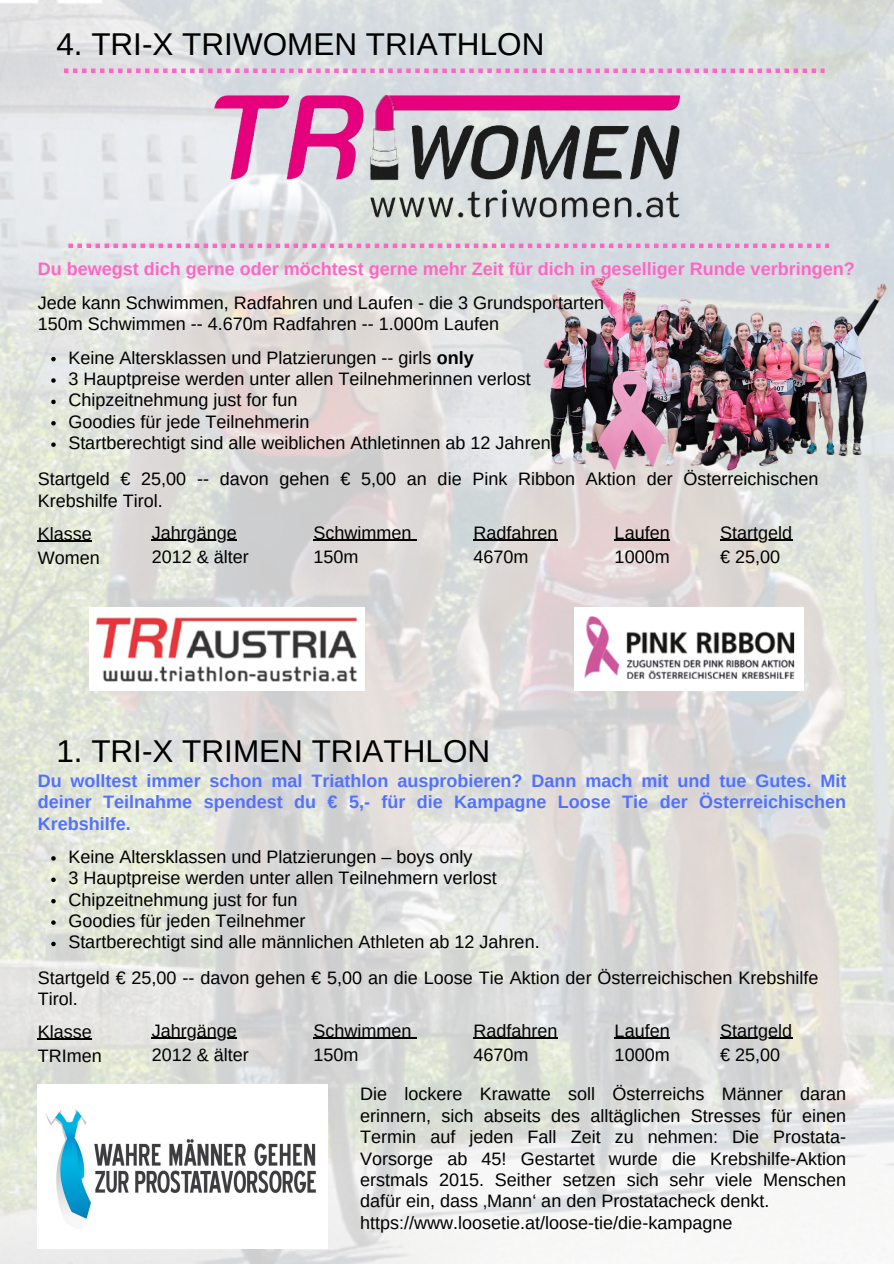
<style>
.page{position:relative;width:894px;height:1264px;background:#fff}
.page>*{position:absolute;margin:0;border:0;box-sizing:border-box;transform-origin:0 0}
.t1{font:31.5px "Arimo";color:#000}
.t2{font:18px/21.3px "Arimo";color:#000}
.t3{font:700 18px/21.3px "Arimo";color:#5271ff;text-align:justify}
.t4{font:700 18px "Arimo";color:#ff66c4}
.s1{font-weight:700}
</style>
<div class="page">
<img style="left:0;top:0;width:893px;height:1263px">
<svg style="left:64px;top:68px;width:760px;height:5px"></svg>
<svg style="left:68px;top:243px;width:760px;height:5px;background:#eba6d3"></svg>
<img style="left:178px;top:68px;width:537px;height:179px">
<img style="left:531px;top:270px;width:362px;height:211px">
<img style="left:89px;top:607px;width:275px;height:83px">
<img style="left:574px;top:607px;width:229px;height:83px">
<img style="left:38px;top:1084px;width:289px;height:163px">
<svg style="left:51px;top:357px;width:5px;height:4px"></svg>
<svg style="left:51px;top:378px;width:5px;height:5px"></svg>
<svg style="left:51px;top:399px;width:5px;height:5px"></svg>
<svg style="left:51px;top:421px;width:5px;height:4px"></svg>
<svg style="left:51px;top:442px;width:5px;height:5px"></svg>
<hr style="left:38px;top:540px;width:54px;height:2px;background:#000">
<hr style="left:152px;top:539px;width:85px;height:2px;background:#000">
<hr style="left:313px;top:539px;width:98px;height:2px;background:#000">
<hr style="left:614px;top:539px;width:55px;height:2px;background:#000">
<hr style="left:720px;top:539px;width:72px;height:2px;background:#000">
<hr style="left:473px;top:539px;width:84px;height:2px;background:#000">
<svg style="left:51px;top:856px;width:5px;height:4px"></svg>
<svg style="left:51px;top:877px;width:5px;height:5px"></svg>
<svg style="left:51px;top:898px;width:5px;height:5px"></svg>
<svg style="left:51px;top:920px;width:5px;height:4px"></svg>
<svg style="left:51px;top:941px;width:5px;height:5px"></svg>
<hr style="left:38px;top:1038px;width:54px;height:1px;background:#000">
<hr style="left:152px;top:1037px;width:85px;height:1px;background:#000">
<hr style="left:313px;top:1037px;width:98px;height:1px;background:#000">
<hr style="left:614px;top:1037px;width:55px;height:1px;background:#000">
<hr style="left:720px;top:1037px;width:72px;height:1px;background:#000">
<hr style="left:473px;top:1037px;width:84px;height:1px;background:#000">
<p class="t1" style="left:56px;top:27px;width:489px">4. TRI-X TRIWOMEN TRIATHLON</p>
<p class="t4" style="left:38px;top:259px;width:818px">Du bewegst dich gerne oder möchtest gerne mehr Zeit für dich in geselliger Runde verbringen?</p>
<p class="t2" style="left:38px;top:292px;width:567px">Jede kann Schwimmen, Radfahren und Laufen - die 3 Grundsportarten</p>
<p class="t2" style="left:38px;top:313px;width:462px">150m Schwimmen -- 4.670m Radfahren -- 1.000m Laufen</p>
<p class="t2" style="left:68px;top:347px;width:407px">Keine Altersklassen und Platzierungen -- girls <span class="s1">only</span></p>
<p class="t2" style="left:68px;top:368px;width:464px">3 Hauptpreise werden unter allen Teilnehmerinnen verlost</p>
<p class="t2" style="left:68px;top:389px;width:230px">Chipzeitnehmung just for fun</p>
<p class="t2" style="left:68px;top:411px;width:242px">Goodies für jede Teilnehmerin</p>
<p class="t2" style="left:68px;top:432px;width:483px">Startberechtigt sind alle weiblichen Athletinnen ab 12 Jahren</p>
<h1 class="t2" style="left:38px;top:468px;width:782px">Startgeld € 25,00 -- davon gehen € 5,00 an die Pink Ribbon Aktion der Österreichischen<br>Krebshilfe Tirol.</h1>
<p class="t2" style="left:38px;top:522px;width:55px">Klasse</p>
<p class="t2" style="left:38px;top:547px;width:63px">Women</p>
<p class="t2" style="left:152px;top:521px;width:87px">Jahrgänge</p>
<p class="t2" style="left:152px;top:546px;width:98px">2012 &amp; älter</p>
<p class="t2" style="left:313px;top:521px;width:99px">Schwimmen</p>
<p class="t2" style="left:313px;top:546px;width:47px">150m</p>
<p class="t2" style="left:473px;top:521px;width:86px">Radfahren</p>
<p class="t2" style="left:473px;top:546px;width:57px">4670m</p>
<p class="t2" style="left:614px;top:521px;width:57px">Laufen</p>
<p class="t2" style="left:614px;top:546px;width:57px">1000m</p>
<p class="t2" style="left:720px;top:521px;width:73px">Startgeld</p>
<p class="t2" style="left:720px;top:546px;width:62px">€ 25,00</p>
<h2 class="t1" style="left:56px;top:734px;width:435px">1. TRI-X TRIMEN TRIATHLON</h2>
<p class="t3" style="left:38px;top:769px;width:809px">Du wolltest immer schon mal Triathlon ausprobieren? Dann mach mit und tue Gutes. Mit deiner Teilnahme spendest du € 5,- für die Kampagne Loose Tie der Österreichischen Krebshilfe.</p>
<p class="t2" style="left:68px;top:846px;width:405px">Keine Altersklassen und Platzierungen – boys only</p>
<p class="t2" style="left:68px;top:867px;width:429px">3 Hauptpreise werden unter allen Teilnehmern verlost</p>
<p class="t2" style="left:68px;top:888px;width:230px">Chipzeitnehmung just for fun</p>
<p class="t2" style="left:68px;top:910px;width:238px">Goodies für jeden Teilnehmer</p>
<p class="t2" style="left:68px;top:931px;width:472px">Startberechtigt sind alle männlichen Athleten ab 12 Jahren.</p>
<p class="t2" style="left:38px;top:966px;width:782px">Startgeld € 25,00 -- davon gehen € 5,00 an die Loose Tie Aktion der Österreichischen Krebshilfe<br>Tirol.</p>
<p class="t2" style="left:38px;top:1020px;width:55px">Klasse</p>
<p class="t2" style="left:38px;top:1045px;width:65px">TRImen</p>
<p class="t2" style="left:152px;top:1019px;width:87px">Jahrgänge</p>
<p class="t2" style="left:152px;top:1044px;width:98px">2012 &amp; älter</p>
<p class="t2" style="left:313px;top:1019px;width:99px">Schwimmen</p>
<p class="t2" style="left:313px;top:1044px;width:47px">150m</p>
<p class="t2" style="left:473px;top:1019px;width:86px">Radfahren</p>
<p class="t2" style="left:473px;top:1044px;width:57px">4670m</p>
<p class="t2" style="left:614px;top:1019px;width:57px">Laufen</p>
<p class="t2" style="left:614px;top:1044px;width:57px">1000m</p>
<p class="t2" style="left:720px;top:1019px;width:73px">Startgeld</p>
<p class="t2" style="left:720px;top:1044px;width:62px">€ 25,00</p>
<p class="t2" style="left:360px;top:1083px;width:487px;text-align:justify">Die lockere Krawatte soll Österreichs Männer daran erinnern, sich abseits des alltäglichen Stresses für einen Termin auf jeden Fall Zeit zu nehmen: Die Prostata-Vorsorge ab 45! Gestartet wurde die Krebshilfe-Aktion erstmals 2015. Seither setzen sich sehr viele Menschen dafür ein, dass ‚Mann‘ an den Prostatacheck denkt.</p>
<p class="t2" style="left:360px;top:1211px;width:373px">https://www.loosetie.at/loose-tie/die-kampagne</p>
</div>
